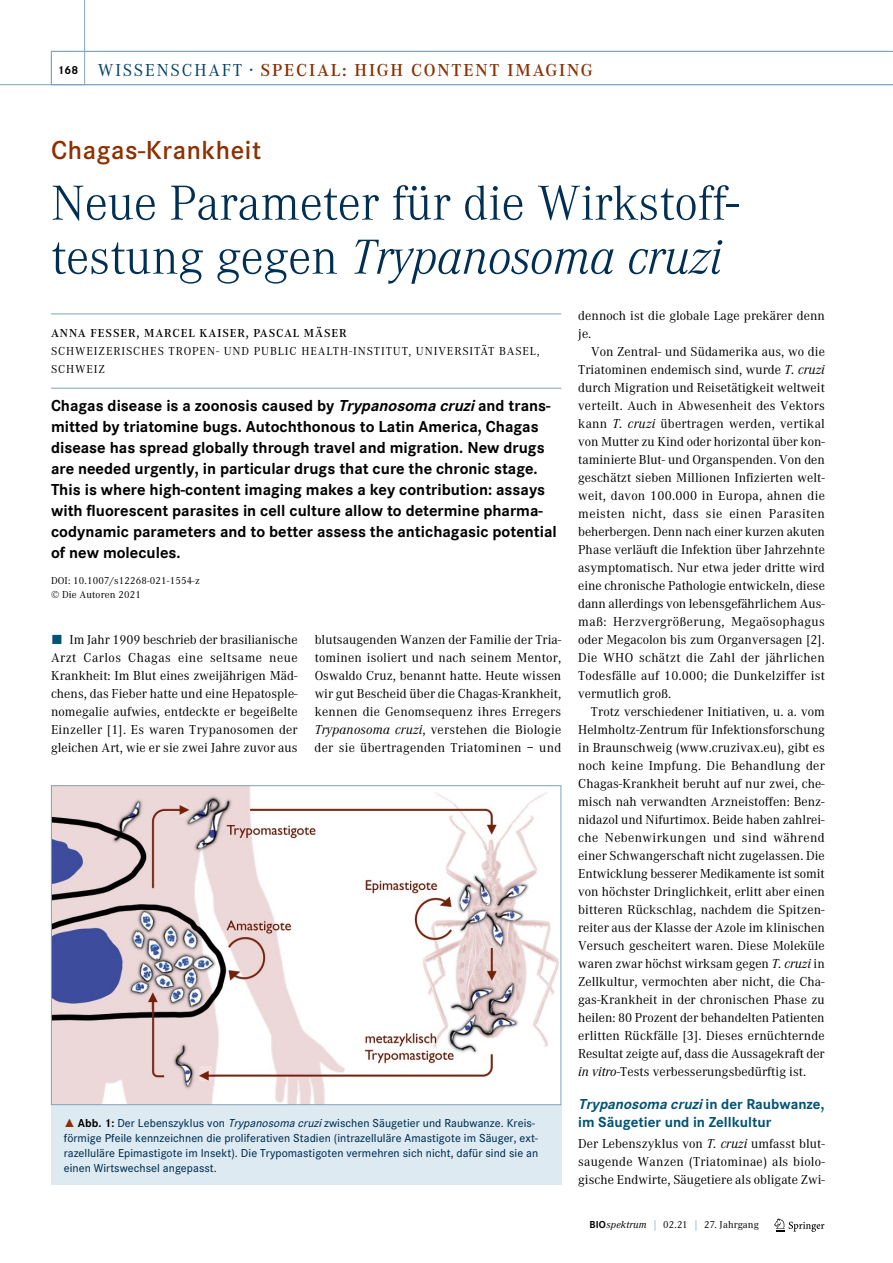
<style>
.page{position:relative;width:893px;height:1263px;background:#fff}
.page>*{position:absolute;margin:0;border:0;box-sizing:border-box;transform-origin:0 0}
.t1{font:300 51px/54px "Corporate A";color:#002f53}
.t2{font:600 27px "Corporate S";letter-spacing:.02em;color:#8c3000}
.t3{font:18px "Corporate A";letter-spacing:.1em;color:#004064}
.t4{font:600 18px "Corporate A";color:#8c3000}
.t5{font:700 16.5px/21px "Corporate S";color:#000}
.t6{font:700 15px/18px "Corporate S";color:#005276}
.t7{font:13.5px/18px "Corporate A";letter-spacing:.005em;color:#000;text-align:justify}
.t8{font:500 12px/15px "Corporate S";letter-spacing:.005em;color:#002f53}
.t9{font:12px/18px "Corporate A";letter-spacing:.075em;color:#000}
.t10{font:600 12px "Corporate A";letter-spacing:.075em;color:#000}
.t11{font:10.5px/13.5px "Corporate A";letter-spacing:.015em;color:#000}
.s1{font-family:"Corporate S";font-weight:700;font-size:12px;color:#000}
.s2{font-weight:600;color:#8c3000}
.s3{font-style:italic}
.s4{font-family:"The Sans Expert";color:#005276}
.s5{font-family:"The Sans Expert";font-weight:400;color:#8c3000}
.s6{font-weight:700;color:#000}
.s7{font-family:"Corporate S";font-weight:700}
.s8{color:#628caa}
</style>
<div class="page">
<svg style="left:774px;top:1218px;width:50px;height:14px"></svg>
<hr style="left:51px;top:313px;width:510px;height:1px;background:#81a2bc">
<hr style="left:51px;top:388px;width:510px;height:1px;background:#81a2bc">
<div style="left:51px;top:1105px;width:510px;height:79px;background:#deeaf1"></div>
<img style="left:53px;top:787px;width:506px;height:316px">
<div style="left:51px;top:785px;width:510px;height:320px;border:1px solid #81a2bc"></div>
<svg style="left:0;top:0;width:893px;height:85px"></svg>
<h3 class="t3" style="left:58px;top:60px;width:324px"><span class="s1">168</span> WISSENSCHAFT · <span class="s2">SPECIAL: HIGH</span></h3>
<h3 class="t4" style="left:411px;top:60px;width:27px">CONTENT</h3>
<h3 class="t4" style="left:508px;top:60px;width:22px">IMAGING</h3>
<h2 class="t2" style="left:51px;top:135px;width:212px">Chagas-Krankheit</h2>
<h1 class="t1" style="left:51px;top:177px;width:690px">Neue Parameter für die Wirkstoff&shy;testung gegen <span class="s3">Trypanosoma cruzi</span></h1>
<p class="t10" style="left:51px;top:326px;width:297px">ANNA FESSER, MARCEL KAISER, PASCAL MÄSER</p>
<p class="t9" style="left:51px;top:342px;width:490px">SCHWEIZERISCHES TROPEN- UND PUBLIC HEALTH-INSTITUT, UNIVERSITÄT BASEL,<br>SCHWEIZ</p>
<p class="t5" style="left:51px;top:395px;width:507px">Chagas disease is a zoonosis caused by <span class="s3">Trypanosoma cruzi</span>and trans&shy;mitted by triatomine bugs. Autochthonous to Latin America, Chagas disease has spread globally through travel and migration. New drugs are needed urgently, in particular drugs that cure the chronic stage.<br>This is where high-content imaging makes a key contribution: assays with fluorescent parasites in cell culture allow to determine pharma&shy;codynamic parameters and to better assess the antichagasic potential of new molecules.</p>
<p class="t11" style="left:51px;top:574px;width:150px">DOI: 10.1007/s12268-021-1554-z © Die Autoren 2021</p>
<p class="t7" style="left:51px;top:631px;width:248px"><span class="s4">ó</span> Im Jahr 1909 beschrieb der brasilianische Arzt Carlos Chagas eine seltsame neue Krankheit: Im Blut eines zweijährigen Mäd&shy;chens, das Fieber hatte und eine Hepatosple&shy;nomegalie aufwies, entdeckte er begeißelte Einzeller [1]. Es waren Trypanosomen der gleichen Art, wie er sie zwei Jahre zuvor aus</p>
<p class="t7" style="left:315px;top:631px;width:248px">blutsaugenden Wanzen der Familie der Tria&shy;tominen isoliert und nach seinem Mentor, Oswaldo Cruz, benannt hatte. Heute wissen wir gut Bescheid über die Chagas-Krankheit, kennen die Genomsequenz ihres Erregers <span class="s3">Trypanosoma cruzi</span>, verstehen die Biologie der sie übertragenden Triatominen – und</p>
<p class="t8" style="left:64px;top:1115px;width:476px"><span class="s5">˚</span> <span class="s6">Abb. 1:</span> Der Lebenszyklus von <span class="s3">Trypanosoma cruzi</span>zwischen Säugetier und Raubwanze. Kreis&shy;förmige Pfeile kennzeichnen die proliferativen Stadien (intrazelluläre Amastigote im Säuger, ext&shy;razelluläre Epimastigote im Insekt). Die Trypomastigoten vermehren sich nicht, dafür sind sie an einen Wirtswechsel angepasst.</p>
<p class="t7" style="left:578px;top:307px;width:248px">dennoch ist die globale Lage prekärer denn je.</p>
<p class="t7" style="left:578px;top:343px;width:248px;text-indent:13px">Von Zentral- und Südamerika aus, wo die Triatominen endemisch sind, wurde <span class="s3">T. cruzi </span>durch Migration und Reisetätigkeit weltweit verteilt. Auch in Abwesenheit des Vektors kann <span class="s3">T. cruzi</span> übertragen werden, vertikal von Mutter zu Kind oder horizontal über kon&shy;taminierte Blut- und Organspenden. Von den geschätzt sieben Millionen Infizierten welt&shy;weit, davon 100.000 in Europa, ahnen die meisten nicht, dass sie einen Parasiten beherbergen. Denn nach einer kurzen akuten Phase verläuft die Infektion über Jahrzehnte asymptomatisch. Nur etwa jeder dritte wird eine chronische Pathologie entwickeln, diese dann allerdings von lebensgefährlichem Aus&shy;maß: Herzvergrößerung, Megaösophagus oder Megacolon bis zum Organversagen [2].<br>Die WHO schätzt die Zahl der jährlichen Todesfälle auf 10.000; die Dunkelziffer ist vermutlich groß.</p>
<p class="t7" style="left:578px;top:703px;width:248px;text-indent:13px">Trotz verschiedener Initiativen, u. a. vom Helmholtz-Zentrum für Infektionsforschung in Braunschweig (www.cruzivax.eu), gibt es noch keine Impfung. Die Behandlung der Chagas-Krankheit beruht auf nur zwei, che&shy;misch nah verwandten Arzneistoffen: Benz&shy;nidazol und Nifurtimox. Beide haben zahlrei&shy;che Nebenwirkungen und sind während einer Schwangerschaft nicht zugelassen. Die Entwicklung besserer Medikamente ist somit von höchster Dringlichkeit, erlitt aber einen bitteren Rückschlag, nachdem die Spitzen&shy;reiter aus der Klasse der Azole im klinischen Versuch gescheitert waren. Diese Moleküle waren zwar höchst wirksam gegen <span class="s3">T. cruzi</span> in Zellkultur, vermochten aber nicht, die Cha&shy;gas-Krankheit in der chronischen Phase zu heilen: 80 Prozent der behandelten Patienten erlitten Rückfälle [3]. Dieses ernüchternde Resultat zeigte auf, dass die Aussagekraft der <span class="s3">in vitro</span>-Tests verbesserungsbedürftig ist.</p>
<p class="t6" style="left:578px;top:1096px;width:248px"><span class="s3">Trypanosoma cruzi</span>i n d e r R a u b w a n z e , im Säugetier und in Zellkultur</p>
<p class="t7" style="left:578px;top:1135px;width:248px">Der Lebenszyklus von <span class="s3">T. cruzi</span> umfasst blut&shy;saugende Wanzen (Triatominae) als biolo&shy;gische Endwirte, Säugetiere als obligate Zwi-</p>
<p class="t11" style="left:589px;top:1218px;width:171px"><span class="s7">BIO</span><span class="s3">spektrum</span> <span class="s8">|</span> 02.21 <span class="s8">|</span> 27. Jahrgang</p>
</div>
